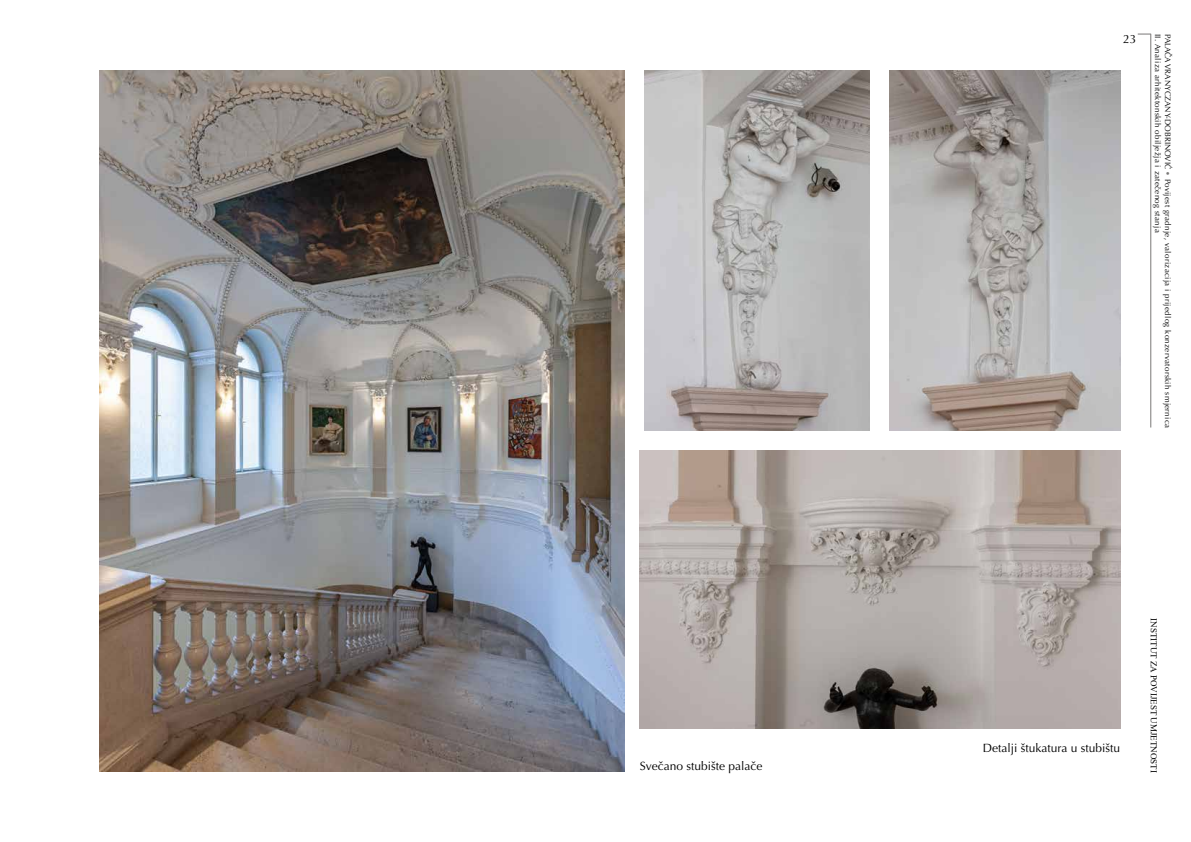
<style>
.page{position:relative;width:1191px;height:842px;background:#fff}
.page>*{position:absolute;margin:0;border:0;box-sizing:border-box;transform-origin:0 0}
.t1{font:12px "Optima LT Pro";color:#000}
.t2{font:9px "Times New Roman";color:#000}
.t3{font:8px/9.8px "Optima LT Pro";letter-spacing:.04em;color:#000}
.s1{color:#7a7877}
</style>
<div class="page">
<hr style="left:1150px;top:34px;width:1px;height:393px;background:#7a7877">
<svg style="left:1137px;top:34px;width:13px;height:1px"></svg>
<img style="left:99px;top:71px;width:525px;height:700px">
<img style="left:644px;top:71px;width:225px;height:360px">
<img style="left:889px;top:71px;width:231px;height:360px">
<img style="left:640px;top:451px;width:480px;height:278px">
<h1 class="t1" style="left:640px;top:759px;width:124px">Svečano stubište palače</h1>
<h1 class="t1" style="left:1123px;top:31px;width:15px">23</h1>
<p class="t3" style="left:1172px;top:34px;width:396px;rotate:90deg">PALAČA VRANYCZANY-DOBRINOVIĆ <span class="s1">•</span> Povijest gradnje, valorizacija i prijedlog konzervatorskih smjernica<br>II. Analiza arhitektonskih obilježja i zatečenog stanja</p>
<h1 class="t1" style="left:982px;top:740px;width:139px">Detalji štukatura u stubištu</h1>
<p class="t2" style="left:1160px;top:618px;width:156px;rotate:90deg">INSTITUT ZA POVIJEST UMJETNOSTI</p>
</div>
